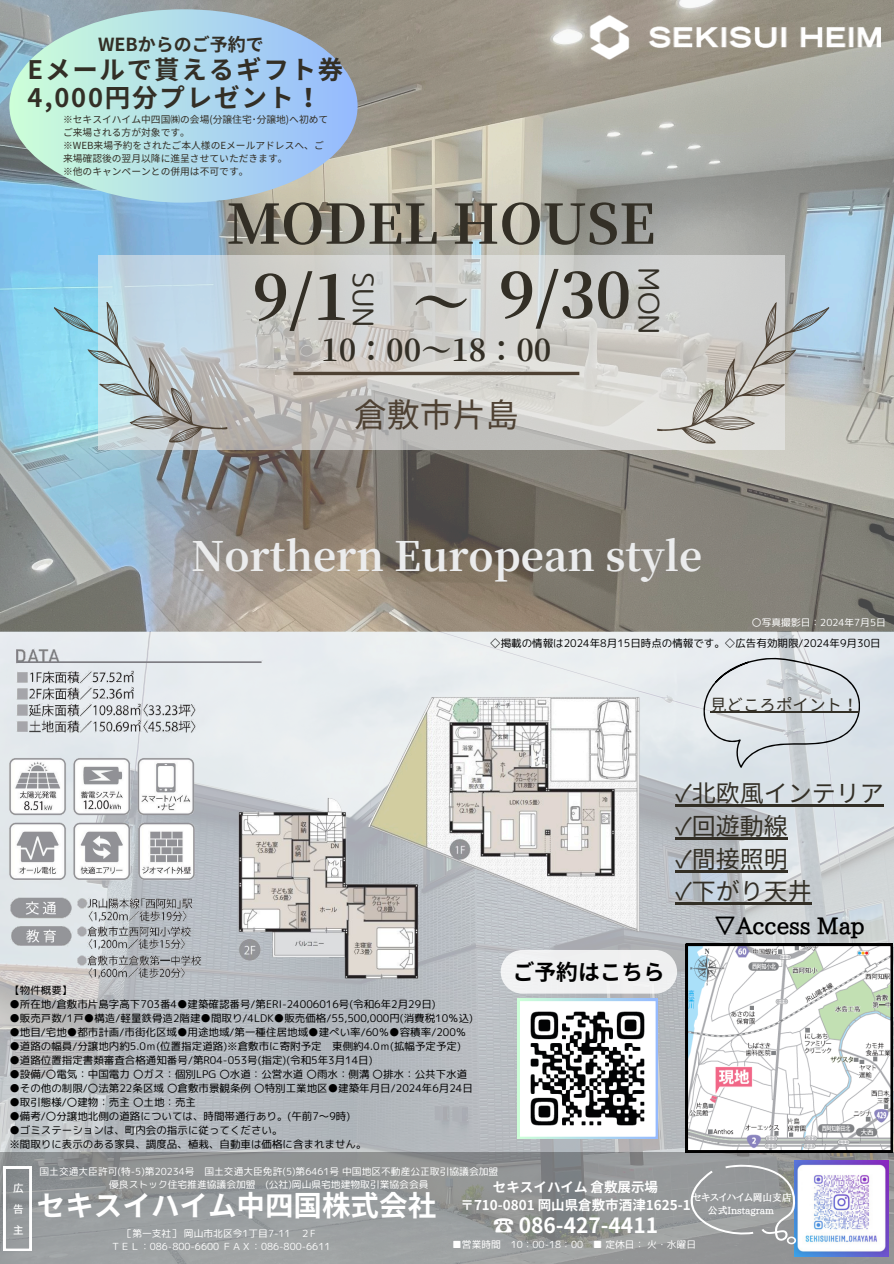
<style>
.page{position:relative;width:894px;height:1264px;background:#fff}
.page>*{position:absolute;margin:0;border:0;box-sizing:border-box;transform-origin:0 0}
.t1{font:700 61.5px "Source Han Serif JP";color:#332f26}
.t2{font:700 57px "Source Han Serif JP";color:#332f26}
.t3{font:700 54.45px "Source Han Serif JP";color:#332f26}
.t4{font:700 40.5px "Source Han Serif JP";color:#ebeced}
.t5{font:33px "Noto Sans JP";color:#4e4133}
.t6{font:700 30px "Source Han Serif JP";color:#332f26}
.t7{font:700 28.5px "Noto Sans JP";color:#fff}
.t8{font:28.5px "rounded mplus 1 p regular";color:#332f26}
.t9{font:700 25.5px "Noto Sans JP";letter-spacing:.07em;color:#332f26}
.t10{font:24px "Noto Sans JP";color:#332f26}
.t11{font:700 22.5px "Aozora Mincho";color:#000}
.t12{font:700 21.75px "Noto Sans JP";color:#000}
.t13{font:700 21px "Noto Sans JP";color:#fff}
.t14{font:700 18px "Noto Sans JP";color:#332f26}
.t15{font:16.5px "Noto Sans JP";color:#332f26}
.t16{font:700 13.5px "Noto Sans JP";color:#fff}
.t17{font:10.5px "rounded mplus 1 p regular";color:#000}
.t18{font:500 10.5px/21px "Noto Sans JP";color:#fff;text-align:justify}
.t19{font:9.75px "rounded mplus 1 p regular";color:#fff}
.t20{font:9.75px/13px "Noto Sans JP";color:#332f26}
.t21{font:700 9.75px "Aozora Mincho";color:#fff}
</style>
<div class="page">
<img style="left:0;top:0;width:893px;height:1152px">
<svg style="left:98px;top:255px;width:685px;height:194px;background:#ccccc9"></svg>
<img style="left:578px;top:0;width:302px;height:75px">
<hr style="left:293px;top:372px;width:286px;height:3px;background:#4e4133">
<svg style="left:23px;top:280px;width:230px;height:186px;background:#a8c9d4"></svg>
<svg style="left:631px;top:280px;width:229px;height:188px;background:#c3c7c6"></svg>
<svg style="left:685px;top:943px;width:207px;height:209px"></svg>
<img style="left:2px;top:643px;width:269px;height:97px">
<img style="left:2px;top:752px;width:201px;height:132px">
<img style="left:9px;top:882px;width:192px;height:33px">
<img style="left:9px;top:915px;width:195px;height:67px">
<svg style="left:0;top:1152px;width:893px;height:111px;background:#939698"></svg>
<svg style="left:4px;top:1166px;width:27px;height:84px"></svg>
<img style="left:794px;top:1160px;width:93px;height:96px">
<svg style="left:689px;top:1164px;width:108px;height:80px;background:#9b9fa1"></svg>
<div style="left:9px;top:9px;width:348px;height:194px;background:linear-gradient(to right,#ccfed7,#95baff);border-radius:50%"></div>
<img style="left:220px;top:790px;width:216px;height:202px">
<img style="left:362px;top:688px;width:302px;height:260px">
<svg style="left:702px;top:657px;width:158px;height:111px;background:#d3d8dd"></svg>
<svg style="left:500px;top:949px;width:177px;height:189px"></svg>
<hr style="left:675px;top:804px;width:208px;height:3px;background:#332f26">
<hr style="left:675px;top:837px;width:112px;height:2px;background:#332f26">
<hr style="left:675px;top:870px;width:112px;height:2px;background:#332f26">
<hr style="left:675px;top:902px;width:136px;height:2px;background:#332f26">
<hr style="left:709px;top:711px;width:149px;height:1px;background:#332f26">
<p class="t14" style="left:98px;top:30px;width:167px">WEBからのご予約で</p>
<p class="t9" style="left:28px;top:50px;width:317px">Eメールで貰えるギフト券</p>
<p class="t9" style="left:28px;top:78px;width:295px">4,000円分プレゼント！</p>
<p class="t20" style="left:63px;top:112px;width:266px">※セキスイハイム中四国㈱の会場(分譲住宅･分譲地)へ初めてご来場される方が対象です。</p>
<p class="t20" style="left:63px;top:138px;width:262px">※WEB来場予約をされたご本人様のEメールアドレスへ、ご来場確認後の翌月以降に進呈させていただきます。</p>
<p class="t20" style="left:63px;top:164px;width:187px">※他のキャンペーンとの併用は不可です。</p>
<p class="t3" style="left:227px;top:181px;width:430px">MODEL HOUSE</p>
<p class="t1" style="left:499px;top:247px;width:134px">9/30</p>
<p class="t8" style="left:383px;top:272px;width:57px;rotate:90deg">SUN</p>
<p class="t8" style="left:669px;top:267px;width:69px;rotate:90deg">MON</p>
<p class="t6" style="left:321px;top:327px;width:232px">10：00～18：00</p>
<p class="t1" style="left:253px;top:249px;width:98px">9/1</p>
<p class="t2" style="left:412px;top:258px;width:53px">～</p>
<p class="t5" style="left:354px;top:388px;width:166px">倉敷市片島</p>
<p class="t4" style="left:191px;top:524px;width:512px">Northern European style</p>
<p class="t19" style="left:751px;top:615px;width:135px">〇写真撮影日：2024年7月5日</p>
<p class="t17" style="left:490px;top:635px;width:392px">◇掲載の情報は2024年8月15日時点の情報です。◇広告有効期限/2024年9月30日</p>
<p class="t15" style="left:709px;top:691px;width:150px">見どころポイント！</p>
<p class="t10" style="left:675px;top:774px;width:210px">✓北欧風インテリア</p>
<p class="t10" style="left:675px;top:807px;width:114px">✓回遊動線</p>
<p class="t10" style="left:675px;top:839px;width:114px">✓間接照明</p>
<p class="t10" style="left:675px;top:872px;width:138px">✓下がり天井</p>
<p class="t17" style="left:9px;top:982px;width:65px">【物件概要】</p>
<p class="t17" style="left:9px;top:996px;width:427px">●所在地/倉敷市片島字高下703番4●建築確認番号/第ERI-24006016号(令和6年2月29日)</p>
<p class="t17" style="left:9px;top:1010px;width:465px">●販売戸数/1戸●構造/軽量鉄骨造2階建●間取り/4LDK●販売価格/55,500,000円(消費税10％込)</p>
<p class="t17" style="left:9px;top:1024px;width:458px">●地目/宅地●都市計画/市街化区域●用途地域/第一種住居地域●建ぺい率/60％●容積率/200％</p>
<p class="t17" style="left:9px;top:1038px;width:453px">●道路の幅員/分譲地内約5.0ｍ(位置指定道路)※倉敷市に寄附予定 東側約4.0ｍ(拡幅予定予定)</p>
<p class="t17" style="left:9px;top:1052px;width:364px">●道路位置指定書類審査合格通知番号/第R04-053号(指定)(令和5年3月14日)</p>
<p class="t17" style="left:9px;top:1066px;width:459px">●設備/〇電気：中国電力〇ガス：個別LPG 〇水道：公営水道〇雨水：側溝〇排水：公共下水道</p>
<p class="t17" style="left:9px;top:1080px;width:465px">●その他の制限/〇法第22条区域〇倉敷市景観条例〇特別工業地区●建築年月日/2024年6月24日</p>
<p class="t17" style="left:9px;top:1094px;width:188px">●取引態様/〇建物：売主〇土地：売主</p>
<p class="t17" style="left:9px;top:1108px;width:342px">●備考/〇分譲地北側の道路については、時間帯通行あり。(午前7～9時)</p>
<p class="t17" style="left:9px;top:1122px;width:275px">●ゴミステーションは、町内会の指示に従ってください。</p>
<p class="t17" style="left:9px;top:1136px;width:359px">※間取りに表示のある家具、調度品、植栽、自動車は価格に含まれません。</p>
<p class="t12" style="left:512px;top:954px;width:153px">ご予約はこちら</p>
<p class="t11" style="left:713px;top:914px;width:152px">▽Access Map</p>
<p class="t18" style="left:13px;top:1177px;width:12px">広告主</p>
<p class="t19" style="left:39px;top:1164px;width:460px">国土交通大臣許可(特-5)第20234号 国土交通大臣免許(5)第6461号中国地区不動産公正取引協議会加盟</p>
<h2 class="t19" style="left:109px;top:1177px;width:321px">優良ストック住宅推進協議会加盟 (公社)岡山県宅地建物取引業協会会員</h2>
<h1 class="t7" style="left:37px;top:1183px;width:400px">セキスイハイム中四国株式会社</h1>
<h1 class="t19" style="left:122px;top:1226px;width:195px">［第一支社］岡山市北区今1丁目7-11 ２F</h1>
<p class="t19" style="left:111px;top:1239px;width:221px">ＴＥＬ：086-800-6600 ＦＡＸ：086-800-6611</p>
<h6 class="t16" style="left:493px;top:1176px;width:167px">セキスイハイム倉敷展示場</h6>
<h6 class="t16" style="left:460px;top:1194px;width:231px">〒710-0801 岡山県倉敷市酒津1625-1</h6>
<h4 class="t13" style="left:493px;top:1208px;width:166px">☎ 086-427-4411</h4>
<h5 class="t19" style="left:452px;top:1236px;width:245px">■営業時間 10：00-18：00 ■ 定休日：火・水曜日</h5>
<p class="t21" style="left:692px;top:1192px;width:100px">セキスイハイム岡山支店</p>
<p class="t21" style="left:707px;top:1205px;width:67px">公式Instagram</p>
</div>
